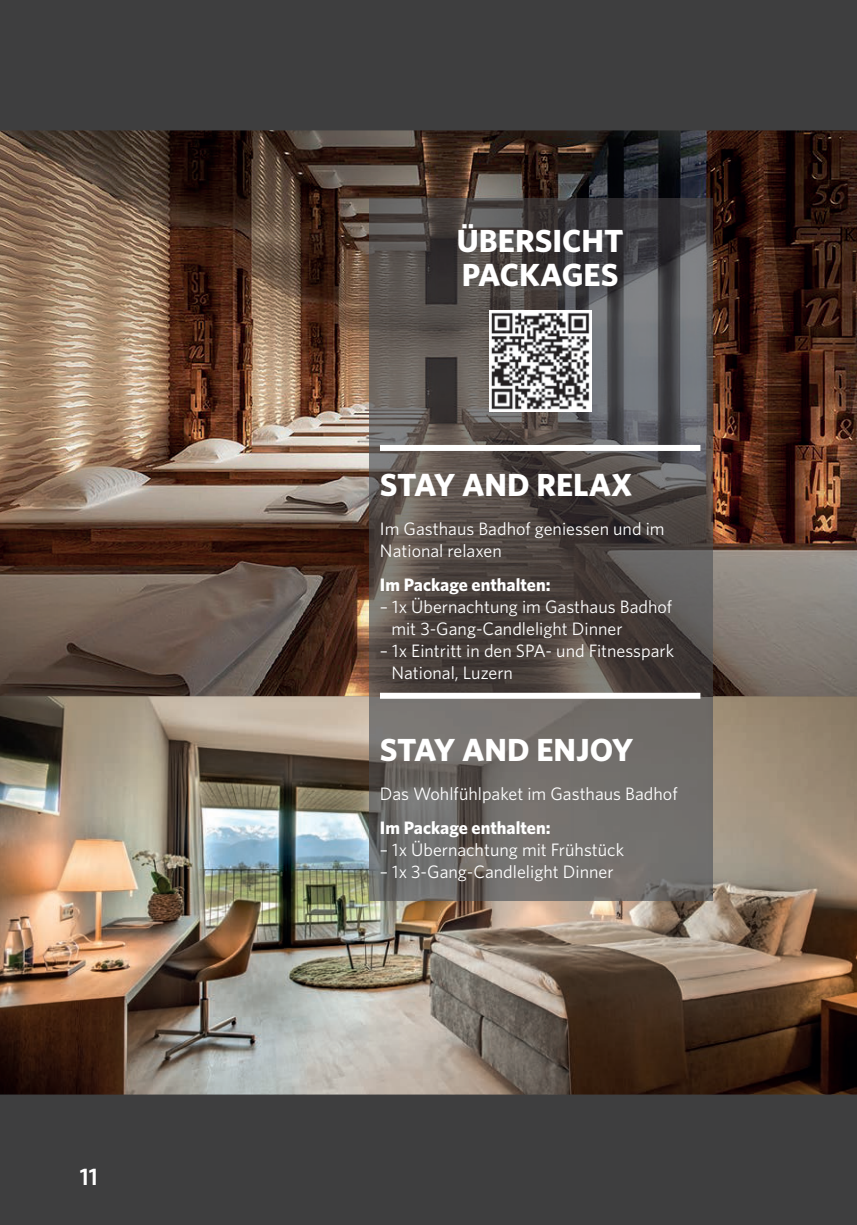
<style>
.page{position:relative;width:857px;height:1225px;background:#fff}
.page>*{position:absolute;margin:0;border:0;box-sizing:border-box;transform-origin:0 0}
.t1{font:700 32px/34px "Whitney";color:#fff}
.t2{font:600 24px "Whitney";color:#fff}
.t3{font:18px/22px "Whitney";color:#fff}
.t4{font:700 18px "Whitney";color:#fff}
</style>
<div class="page">
<div style="left:0;top:0;width:856px;height:1225px;background:#3e3e3f"></div>
<img style="left:0;top:696px;width:856px;height:398px">
<img style="left:0;top:130px;width:856px;height:566px">
<img style="left:369px;top:199px;width:342px;height:702px">
<div style="left:380px;top:445px;width:320px;height:6px;background:#fff"></div>
<div style="left:380px;top:693px;width:320px;height:6px;background:#fff"></div>
<img style="left:489px;top:310px;width:101px;height:101px">
<h2 class="t2" style="left:80px;top:1160px;width:19px">11</h2>
<h1 class="t1" style="left:456px;top:223px;width:168px">ÜBERSICHT<br>PACKAGES</h1>
<h1 class="t1" style="left:380px;top:467px;width:254px">STAY AND RELAX</h1>
<p class="t3" style="left:380px;top:517px;width:286px">Im Gasthaus Badhof geniessen und im<br>National relaxen</p>
<p class="t4" style="left:380px;top:572px;width:172px">Im Package enthalten:</p>
<p class="t3" style="left:391px;top:595px;width:282px;text-indent:-11px">– 1x Übernachtung im Gasthaus Badhof mit 3-Gang-Candlelight Dinner</p>
<p class="t3" style="left:391px;top:639px;width:284px;text-indent:-11px">– 1x Eintritt in den SPA- und Fitnesspark<br>National, Luzern</p>
<h1 class="t1" style="left:380px;top:732px;width:255px">STAY AND ENJOY</h1>
<p class="t3" style="left:380px;top:782px;width:299px">Das Wohlfühlpaket im Gasthaus Badhof</p>
<p class="t4" style="left:380px;top:815px;width:172px">Im Package enthalten:</p>
<p class="t3" style="left:380px;top:838px;width:245px">– 1x Übernachtung mit Frühstück</p>
<p class="t3" style="left:380px;top:860px;width:235px">– 1x 3-Gang-Candlelight Dinner</p>
</div>
